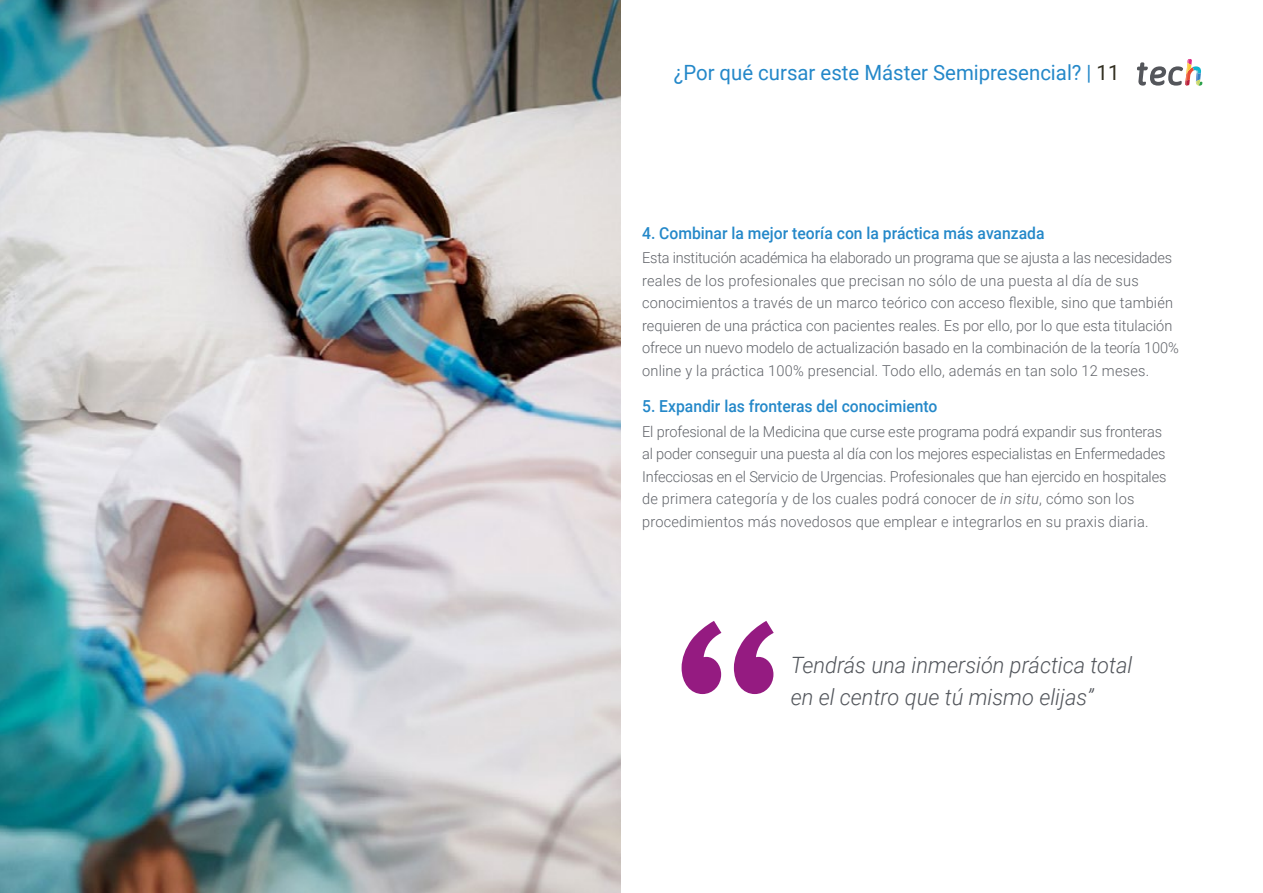
<style>
.page{position:relative;width:1263px;height:893px;background:#fff}
.page>*{position:absolute;margin:0;border:0;box-sizing:border-box;transform-origin:0 0}
.t1{font:italic 300 22.5px/31.5px "Roboto";color:#52555b}
.t2{font:21px "Roboto";color:#2488c9}
.t3{font:500 16.5px "Roboto";color:#2488c9;scale:.95 1}
.t4{font:300 15px/22.5px "Roboto";letter-spacing:-.005em;color:#61646a}
.s1{color:#312e20}
.s2{font-style:italic}
</style>
<div class="page">
<svg style="left:1137px;top:59px;width:65px;height:27px"></svg>
<svg style="left:682px;top:621px;width:92px;height:73px"></svg>
<img style="left:0;top:0;width:621px;height:893px">
<h2 class="t2" style="left:674px;top:57px;width:447px">¿Por qué cursar este Máster Semipresencial? | <span class="s1">11</span></h2>
<p class="t3" style="left:642px;top:221px;width:425px">4. Combinar la mejor teoría con la práctica más avanzada</p>
<p class="t4" style="left:642px;top:246px;width:538px">Esta institución académica ha elaborado un programa que se ajusta a las necesidades reales de los profesionales que precisan no sólo de una puesta al día de sus conocimientos a través de un marco teórico con acceso flexible, sino que también requieren de una práctica con pacientes reales. Es por ello, por lo que esta titulación ofrece un nuevo modelo de actualización basado en la combinación de la teoría 100% online y la práctica 100% presencial. Todo ello, además en tan solo 12 meses.</p>
<p class="t3" style="left:642px;top:395px;width:312px">5. Expandir las fronteras del conocimiento</p>
<p class="t4" style="left:642px;top:420px;width:526px">El profesional de la Medicina que curse este programa podrá expandir sus fronteras al poder conseguir una puesta al día con los mejores especialistas en Enfermedades Infecciosas en el Servicio de Urgencias. Profesionales que han ejercido en hospitales de primera categoría y de los cuales podrá conocer de <span class="s2">in situ</span>, cómo son los procedimientos más novedosos que emplear e integrarlos en su praxis diaria.</p>
<h1 class="t1" style="left:791px;top:649px;width:343px">Tendrás una inmersión práctica total en el centro que tú mismo elijas”</h1>
</div>
